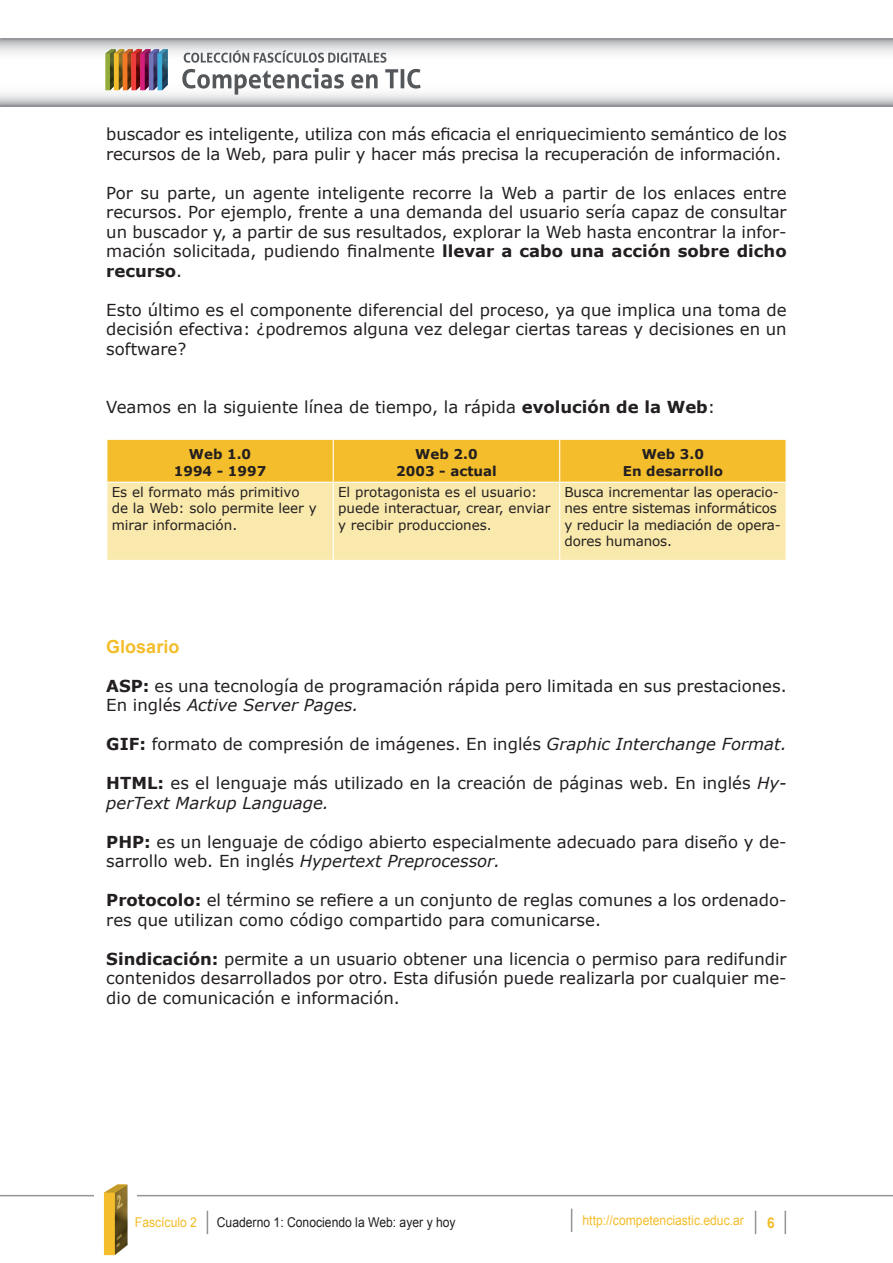
<style>
.page{position:relative;width:893px;height:1263px;background:#fff}
.page>*{position:absolute;margin:0;border:0;box-sizing:border-box;transform-origin:0 0}
.t1{font:700 18px "Arial";color:#f4bd2b}
.t2{font:16.5px/19.5px "Verdana";color:#231f20}
.t3{font:700 15px "Arial";color:#f4bd2b;scale:.9 1}
.t4{font:13.5px/16.5px "Verdana";color:#231f20}
.t5{font:700 13.5px/16.5px "Verdana";color:#231f20;text-align:center}
.t6{font:13.5px "Arial";color:#f4bd2b;scale:.9 1}
.t7{font:13.5px "Arial";color:#231f20;scale:.9 1}
.s1{font-weight:700}
.s2{font-style:italic}
</style>
<div class="page">
<svg style="left:207px;top:1211px;width:1px;height:23px"></svg>
<svg style="left:755px;top:1211px;width:1px;height:23px"></svg>
<svg style="left:785px;top:1211px;width:1px;height:23px"></svg>
<hr style="left:0;top:1195px;width:893px;height:1px;background:#939598">
<div style="left:95px;top:1184px;width:42px;height:79px;background:#fff"></div>
<svg style="left:104px;top:1184px;width:24px;height:72px;background:#b5953d"></svg>
<svg style="left:0;top:38px;width:893px;height:68px"></svg>
<hr style="left:2px;top:38px;width:891px;height:2px;background:#939598">
<hr style="left:2px;top:105px;width:891px;height:1px;background:#939598">
<svg style="left:105px;top:49px;width:63px;height:41px;background:#8b6257"></svg>
<svg style="left:182px;top:50px;width:239px;height:45px"></svg>
<svg style="left:571px;top:1208px;width:1px;height:24px"></svg>
<div style="left:107px;top:440px;width:678px;height:42px;background:#f4bd2b"></div>
<div style="left:107px;top:483px;width:678px;height:77px;background:#f9e9ac"></div>
<hr style="left:333px;top:440px;width:1px;height:42px;background:#fff">
<hr style="left:559px;top:440px;width:1px;height:42px;background:#fff">
<hr style="left:333px;top:483px;width:1px;height:77px;background:#fff">
<hr style="left:559px;top:483px;width:1px;height:77px;background:#fff">
<p class="t2" style="left:106px;top:125px;width:682px">buscador es inteligente, utiliza con más eficacia el enriquecimiento semántico de los recursos de la Web, para pulir y hacer más precisa la recuperación de información.</p>
<p class="t2" style="left:106px;top:183px;width:682px;text-align:justify">Por su parte, un agente inteligente recorre la Web a partir de los enlaces entre recursos. Por ejemplo, frente a una demanda del usuario sería capaz de consultar un buscador y, a partir de sus resultados, explorar la Web hasta encontrar la infor&shy;mación solicitada, pudiendo finalmente <span class="s1">llevar a cabo una acción sobre dicho recurso</span>.</p>
<p class="t2" style="left:106px;top:300px;width:682px;text-align:justify">Esto último es el componente diferencial del proceso, ya que implica una toma de decisión efectiva: ¿podremos alguna vez delegar ciertas tareas y decisiones en un software?</p>
<p class="t2" style="left:106px;top:398px;width:610px">Veamos en la siguiente línea de tiempo, la rápida <span class="s1">evolución de la Web</span>:</p>
<p class="t5" style="left:174px;top:446px;width:94px">Web 1.0<br>1994 - 1997</p>
<p class="t5" style="left:396px;top:446px;width:102px">Web 2.0<br>2003 - actual</p>
<p class="t5" style="left:623px;top:446px;width:102px">Web 3.0<br>En desarrollo</p>
<p class="t4" style="left:112px;top:484px;width:207px">Es el formato más primitivo de la Web: solo permite leer y mirar información.</p>
<p class="t4" style="left:338px;top:484px;width:214px">El protagonista es el usuario: puede interactuar, crear, enviar y recibir producciones.</p>
<p class="t4" style="left:564px;top:484px;width:218px">Busca incrementar las operacio&shy;nes entre sistemas informáticos y reducir la mediación de opera&shy;dores humanos.</p>
<p class="t1" style="left:106px;top:636px;width:75px">Glosario</p>
<p class="t2" style="left:106px;top:676px;width:682px"><span class="s1">ASP:</span> es una tecnología de programación rápida pero limitada en sus prestaciones.<br>En inglés <span class="s2">Active Server Pages.</span></p>
<p class="t2" style="left:106px;top:734px;width:682px"><span class="s1">GIF:</span> formato de compresión de imágenes. En inglés <span class="s2">Graphic Interchange Format.</span></p>
<p class="t2" style="left:106px;top:773px;width:682px"><span class="s1">HTML:</span> es el lenguaje más utilizado en la creación de páginas web. En inglés <span class="s2">Hy&shy;perText Markup Language.</span></p>
<p class="t2" style="left:106px;top:832px;width:682px"><span class="s1">PHP:</span> es un lenguaje de código abierto especialmente adecuado para diseño y de&shy;sarrollo web. En inglés <span class="s2">Hypertext Preprocessor.</span></p>
<p class="t2" style="left:106px;top:890px;width:682px"><span class="s1">Protocolo:</span> el término se refiere a un conjunto de reglas comunes a los ordenado&shy;res que utilizan como código compartido para comunicarse.</p>
<p class="t2" style="left:106px;top:949px;width:682px;text-align:justify"><span class="s1">Sindicación:</span> permite a un usuario obtener una licencia o permiso para redifundir contenidos desarrollados por otro. Esta difusión puede realizarla por cualquier me&shy;dio de comunicación e información.</p>
<p class="t6" style="left:135px;top:1214px;width:71px">Fascículo 2</p>
<p class="t7" style="left:217px;top:1214px;width:267px">Cuaderno 1: Conociendo la Web: ayer y hoy</p>
<p class="t6" style="left:583px;top:1212px;width:181px">http://competenciastic.educ.ar</p>
<p class="t3" style="left:767px;top:1214px;width:10px">6</p>
</div>
